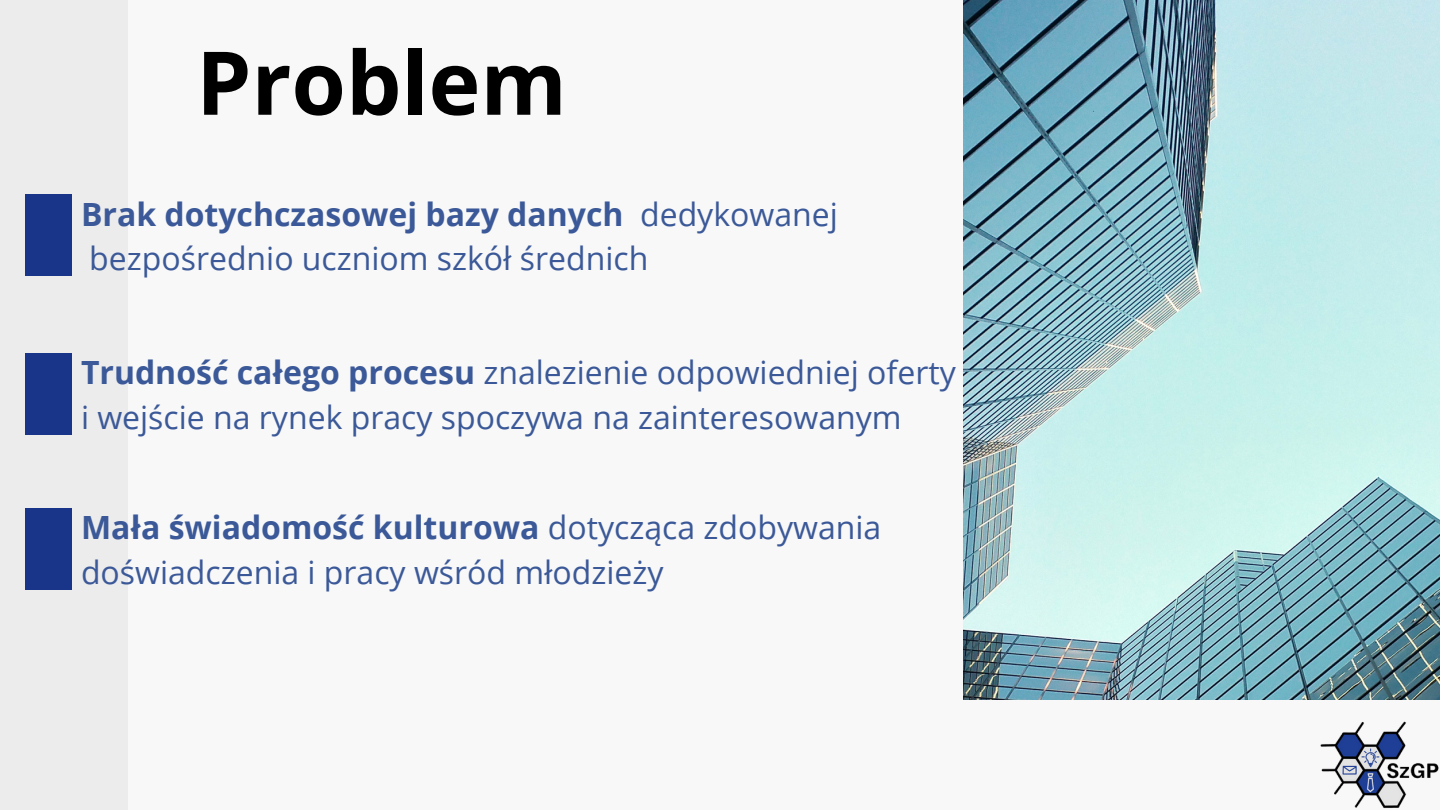
<style>
.page{position:relative;width:1440px;height:810px;background:#f8f8f8}
.page>*{position:absolute;margin:0;border:0;box-sizing:border-box;transform-origin:0 0}
.t1{font:700 88px "Open Sans";color:#000}
.t2{font:32px/44.2px "Open Sans";color:#3b5998}
.t3{font:700 32px "Open Sans";color:#3b5998}
.s1{font-weight:400}
.s2{font-weight:700}
</style>
<div class="page">
<div style="left:0;top:0;width:127px;height:810px;background:#ececec"></div>
<div style="left:26px;top:508px;width:45px;height:81px;background:#193589"></div>
<div style="left:26px;top:353px;width:45px;height:81px;background:#193589"></div>
<div style="left:26px;top:195px;width:45px;height:81px;background:#193589"></div>
<img style="left:964px;top:0;width:476px;height:699px">
<img style="left:1310px;top:696px;width:130px;height:112px">
<p class="t1" style="left:196px;top:21px;width:372px">Problem</p>
<p class="t3" style="left:81px;top:192px;width:758px">Brak dotychczasowej bazy danych <span class="s1">dedykowanej</span></p>
<p class="t2" style="left:89px;top:236px;width:561px">bezpośrednio uczniom szkół średnich</p>
<p class="t2" style="left:81px;top:350px;width:876px"><span class="s2">Trudność całego procesu</span> znalezienie odpowiedniej oferty</p>
<p class="t2" style="left:81px;top:394px;width:822px">i wejście na rynek pracy spoczywa na zainteresowanym</p>
<p class="t2" style="left:81px;top:505px;width:802px"><span class="s2">Mała świadomość kulturowa</span> dotycząca zdobywania doświadczenia i pracy wśród młodzieży</p>
</div>
